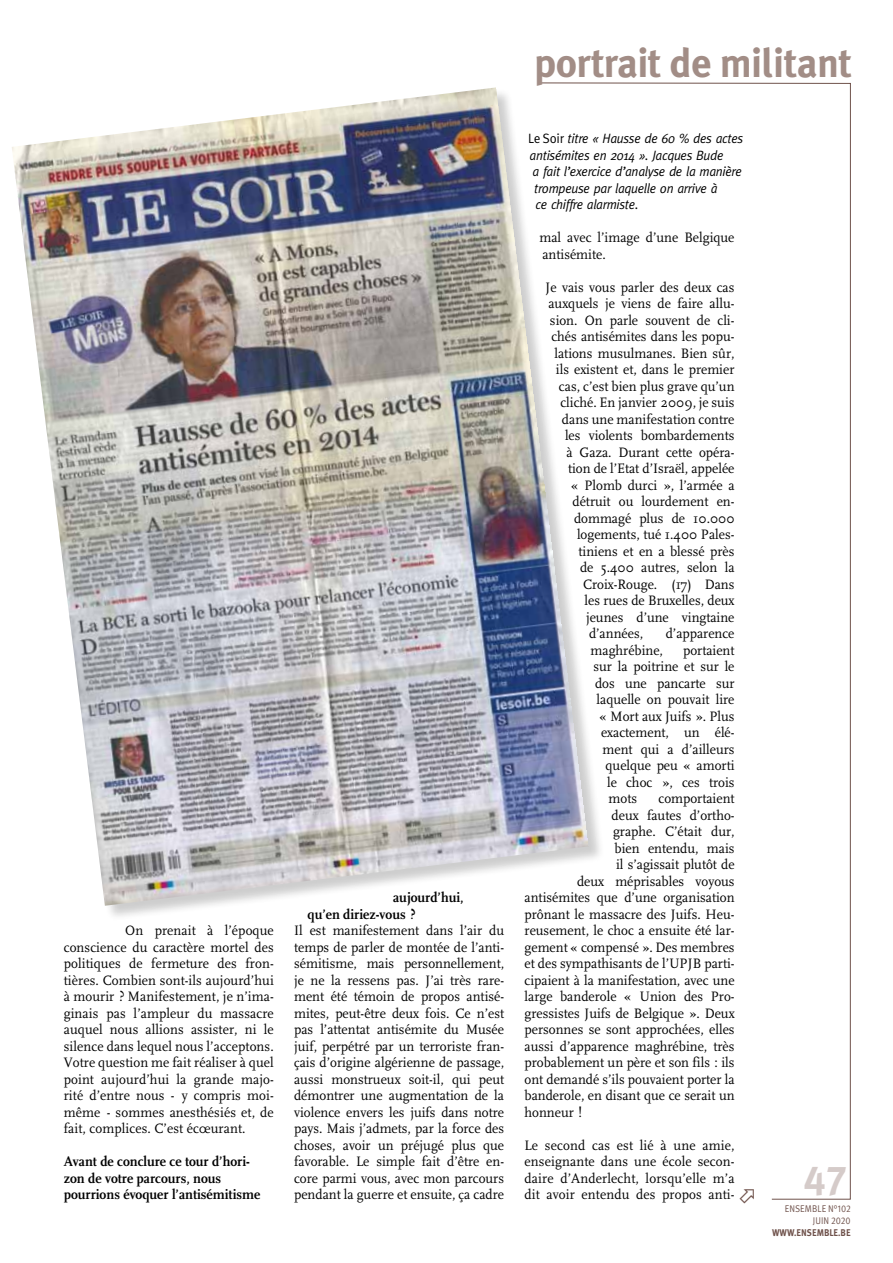
<style>
.page{position:relative;width:893px;height:1263px;background:#fff}
.page>*{position:absolute;margin:0;border:0;box-sizing:border-box;transform-origin:0 0}
.t1{font:700 40.5px "Meta Plus";letter-spacing:-.015em;color:#a28d86}
.t2{font:40.5px "Meta Plus Bold Caps";color:#d5cbc9}
.t3{font:14.25px/16.5px "FF Scala";color:#000;text-align:justify;scale:.95 1}
.t4{font:700 14.25px/16.5px "FF Scala";color:#000;scale:.95 1}
.t5{font:italic 13.5px "Meta";letter-spacing:-.02em;color:#000;scale:.95 1}
.t6{font:9.75px/12px "Meta Pro";letter-spacing:.01em;color:#6f524b;text-align:right;scale:.9 1}
.t7{font:700 9.75px "Meta Plus";color:#6f524b;scale:.9 1}
.s1{font-family:"Meta Pro";font-style:normal}
</style>
<div class="page">
<svg style="left:540px;top:83px;width:311px;height:1116px"></svg>
<div style="left:12px;top:88px;width:593px;height:834px;background:#fff"></div>
<img style="left:12px;top:87px;width:577px;height:819px">
<svg style="left:740px;top:1189px;width:14px;height:10px"></svg>
<p class="t3" style="left:64px;top:922px;width:223px;text-indent:62px">On prenait à l’époque conscience du caractère mortel des politiques de fermeture des fron&shy;tières. Combien sont-ils aujourd’hui à mourir ? Manifestement, je n’ima&shy;ginais pas l’ampleur du massacre auquel nous allions assister, ni le silence dans lequel nous l’acceptons.<br>Votre question me fait réaliser à quel point aujourd’hui la grande majo&shy;rité d’entre nous - y compris moi&shy;même - sommes anesthésiés et, de fait, complices. C’est écœurant.</p>
<p class="t4" style="left:64px;top:1153px;width:208px">Avant de conclure ce tour d’hori&shy;zon de votre parcours, nous pourrions évoquer l’antisémitisme</p>
<p class="t4" style="left:308px;top:889px;width:166px;text-indent:86px">aujourd’hui, qu’en diriez-vous ?</p>
<p class="t3" style="left:294px;top:922px;width:223px">Il est manifestement dans l’air du temps de parler de montée de l’anti&shy;sémitisme, mais personnellement, je ne la ressens pas. J’ai très rare&shy;ment été témoin de propos antisé&shy;mites, peut-être deux fois. Ce n’est pas l’attentat antisémite du Musée juif, perpétré par un terroriste fran&shy;çais d’origine algérienne de passage, aussi monstrueux soit-il, qui peut démontrer une augmentation de la violence envers les juifs dans notre pays. Mais j’admets, par la force des choses, avoir un préjugé plus que favorable. Le simple fait d’être en&shy;core parmi vous, avec mon parcours pendant la guerre et ensuite, ça cadre</p>
<h1 class="t1" style="left:534px;top:39px;width:319px">PORTRAIT DE MILITANT</h1>
<p class="t5" style="left:528px;top:131px;width:228px"><span class="s1">LE SOIR</span> titre « Hausse de 60 % des actes</p>
<p class="t5" style="left:530px;top:147px;width:205px">antisémites en 2014 ». Jacques Bude</p>
<p class="t5" style="left:533px;top:164px;width:222px">a fait l’exercice d’analyse de la manière</p>
<p class="t5" style="left:534px;top:180px;width:195px">trompeuse par laquelle on arrive à</p>
<p class="t5" style="left:536px;top:197px;width:110px">ce chiffre alarmiste.</p>
<p class="t3" style="left:539px;top:229px;width:207px">mal avec l’image d’une Belgique antisémite.</p>
<p class="t3" style="left:545px;top:279px;width:200px">Je vais vous parler des deux cas</p>
<p class="t3" style="left:548px;top:295px;width:197px">auxquels je viens de faire allu-</p>
<p class="t3" style="left:550px;top:312px;width:196px">sion. On parle souvent de cli-</p>
<p class="t3" style="left:551px;top:328px;width:194px">chés antisémites dans les popu-</p>
<p class="t3" style="left:554px;top:345px;width:191px">lations musulmanes. Bien sûr,</p>
<p class="t3" style="left:556px;top:361px;width:189px">ils existent et, dans le premier</p>
<p class="t3" style="left:559px;top:378px;width:186px">cas, c’est bien plus grave qu’un</p>
<p class="t3" style="left:560px;top:394px;width:185px">cliché. En janvier 2009, je suis</p>
<p class="t3" style="left:562px;top:411px;width:183px">dans une manifestation contre</p>
<p class="t3" style="left:565px;top:427px;width:180px">les violents bombardements</p>
<p class="t3" style="left:566px;top:444px;width:178px">à Gaza. Durant cette opéra-</p>
<p class="t3" style="left:568px;top:460px;width:177px">tion de l’Etat d’Israël, appelée</p>
<p class="t3" style="left:571px;top:477px;width:174px">« Plomb durci », l’armée a</p>
<p class="t3" style="left:572px;top:493px;width:172px">détruit ou lourdement en-</p>
<p class="t3" style="left:574px;top:510px;width:170px">dommagé plus de 10.000</p>
<p class="t3" style="left:577px;top:526px;width:167px">logements, tué 1.400 Pales-</p>
<p class="t3" style="left:578px;top:543px;width:166px">tiniens et en a blessé près</p>
<p class="t3" style="left:580px;top:560px;width:164px">de 5.400 autres, selon la</p>
<p class="t3" style="left:583px;top:576px;width:161px">Croix-Rouge. (17) Dans</p>
<p class="t3" style="left:584px;top:593px;width:159px">les rues de Bruxelles, deux</p>
<p class="t3" style="left:586px;top:609px;width:158px">jeunes d’une vingtaine</p>
<p class="t3" style="left:589px;top:626px;width:58px">d’années,</p>
<p class="t3" style="left:666px;top:626px;width:74px">d’apparence</p>
<p class="t3" style="left:590px;top:642px;width:78px">maghrébine,</p>
<p class="t3" style="left:683px;top:642px;width:56px">portaient</p>
<p class="t3" style="left:594px;top:659px;width:150px">sur la poitrine et sur le</p>
<p class="t3" style="left:595px;top:675px;width:148px">dos une pancarte sur</p>
<p class="t3" style="left:597px;top:692px;width:147px">laquelle on pouvait lire</p>
<p class="t3" style="left:600px;top:708px;width:144px">« Mort aux Juifs ». Plus</p>
<p class="t3" style="left:601px;top:725px;width:142px">exactement, un élé-</p>
<p class="t3" style="left:603px;top:741px;width:140px">ment qui a d’ailleurs</p>
<p class="t3" style="left:606px;top:758px;width:137px">quelque peu « amorti</p>
<p class="t3" style="left:607px;top:774px;width:136px">le choc », ces trois</p>
<p class="t3" style="left:609px;top:791px;width:32px">mots</p>
<p class="t3" style="left:658px;top:791px;width:82px">comportaient</p>
<p class="t3" style="left:612px;top:807px;width:131px">deux fautes d’ortho-</p>
<p class="t3" style="left:613px;top:824px;width:129px">graphe. C’était dur,</p>
<p class="t3" style="left:615px;top:840px;width:128px">bien entendu, mais</p>
<p class="t3" style="left:616px;top:857px;width:126px">il s’agissait plutôt de</p>
<p class="t3" style="left:577px;top:873px;width:167px">deux méprisables voyous</p>
<p class="t3" style="left:525px;top:890px;width:223px">antisémites que d’une organisation</p>
<p class="t3" style="left:525px;top:906px;width:223px">prônant le massacre des Juifs. Heu-</p>
<p class="t3" style="left:525px;top:923px;width:223px">reusement, le choc a ensuite été lar-</p>
<p class="t3" style="left:525px;top:939px;width:223px">gement « compensé ». Des membres</p>
<p class="t3" style="left:525px;top:956px;width:223px">et des sympathisants de l’UPJB parti-</p>
<p class="t3" style="left:525px;top:972px;width:223px">cipaient à la manifestation, avec une</p>
<p class="t3" style="left:525px;top:989px;width:223px">large banderole « Union des Pro-</p>
<p class="t3" style="left:525px;top:1005px;width:223px">gressistes Juifs de Belgique ». Deux</p>
<p class="t3" style="left:525px;top:1022px;width:223px">personnes se sont approchées, elles</p>
<p class="t3" style="left:525px;top:1038px;width:223px">aussi d’apparence maghrébine, très</p>
<p class="t3" style="left:525px;top:1055px;width:223px">probablement un père et son fils : ils</p>
<p class="t3" style="left:525px;top:1071px;width:223px">ont demandé s’ils pouvaient porter la</p>
<p class="t3" style="left:525px;top:1088px;width:223px">banderole, en disant que ce serait un</p>
<p class="t3" style="left:525px;top:1104px;width:62px">honneur !</p>
<p class="t3" style="left:525px;top:1137px;width:223px">Le second cas est lié à une amie, enseignante dans une école secon&shy;daire d’Anderlecht, lorsqu’elle m’a dit avoir entendu des propos anti-</p>
<h1 class="t2" style="left:804px;top:1156px;width:45px">47</h1>
<p class="t6" style="left:785px;top:1203px;width:75px">ENSEMBLE N°102<br>JUIN 2020</p>
<p class="t7" style="left:772px;top:1227px;width:89px">WWW.ENSEMBLE.BE</p>
</div>
